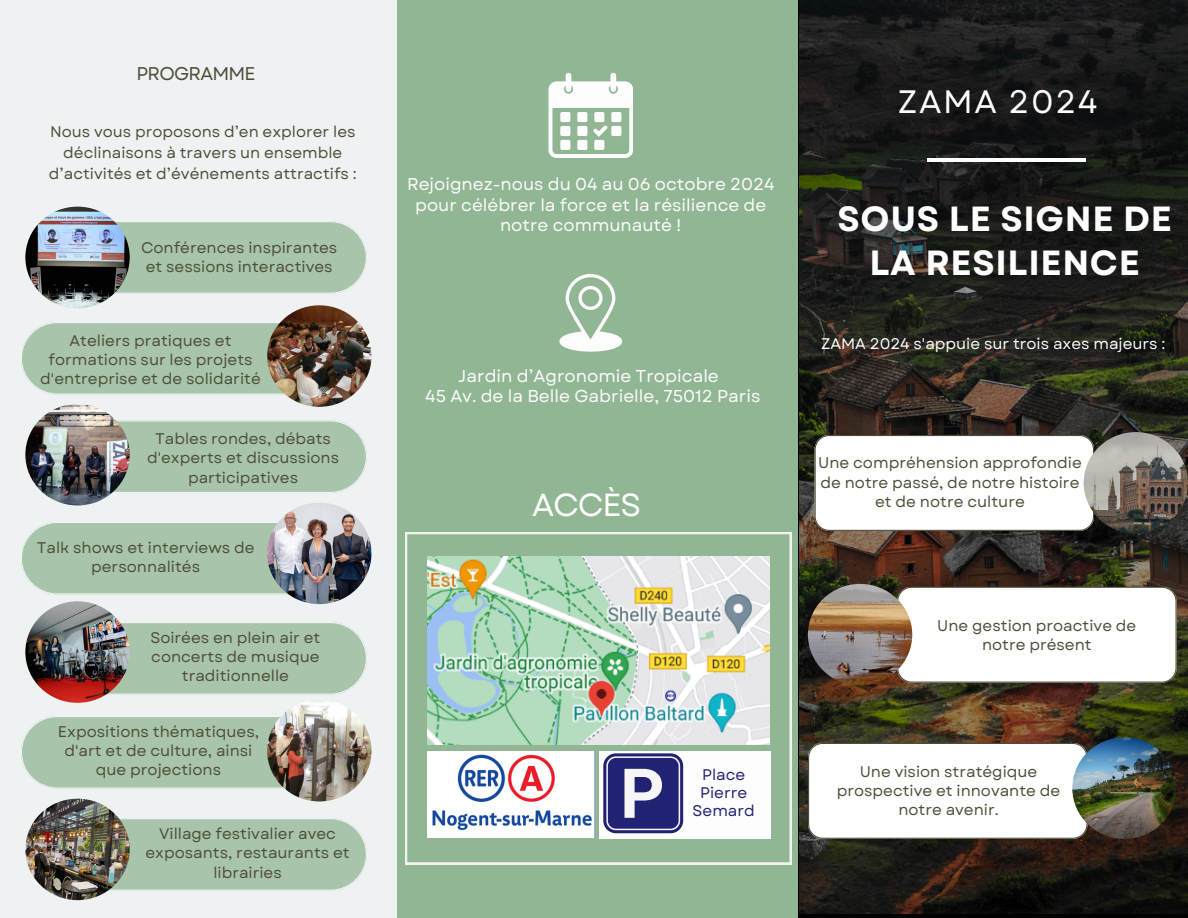
<style>
.page{position:relative;width:1188px;height:918px;background:#91b693}
.page>*{position:absolute;margin:0;border:0;box-sizing:border-box;transform-origin:0 0}
.t1{font:700 34.95px/43.8px "Garet";letter-spacing:.02em;color:#fdfdfd;text-align:center}
.t2{font:32.4px "Garet";letter-spacing:.055em;color:#fdfdfd}
.t3{font:31.95px "Garet";letter-spacing:-.04em;color:#fff}
.t4{font:18.45px "Garet";letter-spacing:-.04em;color:#4e4e38}
.t5{font:17.25px/20.2px "Garet";color:#fdfdfd;text-align:center}
.t6{font:17.1px/20.2px "Garet";color:#fdfdfd;text-align:center}
.t7{font:15.45px/19.2px "Garet";color:#4e4e38;text-align:center}
.t8{font:15.45px "Garet";color:#fdfdfd}
.t9{font:15.45px/18px "Garet";color:#222275;text-align:center}
</style>
<div class="page">
<div style="left:0;top:0;width:396px;height:918px;background:#eff2f3"></div>
<img style="left:799px;top:0;width:389px;height:914px">
<hr style="left:927px;top:158px;width:158px;height:4px;background:#fdfdfd">
<div style="left:815px;top:435px;width:279px;height:96px;background:#fff"></div>
<img style="left:1084px;top:432px;width:104px;height:102px;border-radius:50%">
<div style="left:897px;top:587px;width:280px;height:96px;background:#fff"></div>
<img style="left:808px;top:584px;width:104px;height:101px;border-radius:50%">
<div style="left:808px;top:743px;width:280px;height:96px;background:#fff"></div>
<img style="left:1072px;top:737px;width:105px;height:102px;border-radius:50%">
<svg style="left:405px;top:532px;width:387px;height:332px"></svg>
<img style="left:428px;top:751px;width:166px;height:87px">
<img style="left:428px;top:556px;width:342px;height:188px">
<div style="left:599px;top:751px;width:171px;height:87px;background:#fdfdfd"></div>
<svg style="left:603px;top:753px;width:80px;height:80px"></svg>
<svg style="left:548px;top:73px;width:85px;height:85px"></svg>
<svg style="left:559px;top:274px;width:63px;height:78px"></svg>
<svg style="left:114px;top:221px;width:253px;height:73px"></svg>
<img style="left:25px;top:207px;width:105px;height:101px;border-radius:50%">
<svg style="left:21px;top:322px;width:264px;height:73px"></svg>
<img style="left:267px;top:305px;width:104px;height:102px;border-radius:50%">
<svg style="left:112px;top:420px;width:255px;height:73px"></svg>
<img style="left:25px;top:404px;width:105px;height:101px;border-radius:50%">
<svg style="left:107px;top:622px;width:260px;height:73px"></svg>
<img style="left:25px;top:601px;width:105px;height:102px;border-radius:50%">
<svg style="left:21px;top:522px;width:268px;height:73px"></svg>
<img style="left:267px;top:503px;width:104px;height:101px;border-radius:50%">
<svg style="left:21px;top:716px;width:264px;height:73px"></svg>
<img style="left:267px;top:700px;width:104px;height:101px;border-radius:50%">
<svg style="left:108px;top:818px;width:259px;height:73px"></svg>
<img style="left:25px;top:799px;width:105px;height:101px;border-radius:50%">
<p class="t4" style="left:137px;top:60px;width:121px">PROGRAMME</p>
<p class="t7" style="left:49px;top:121px;width:309px;line-height:21.3px">Nous vous proposons d’en explorer les déclinaisons à travers un ensemble d’activités et d’événements attractifs :</p>
<h4 class="t7" style="left:141px;top:238px;width:198px">Conférences inspirantes et sessions interactives</h4>
<h4 class="t7" style="left:40px;top:331px;width:222px">Ateliers pratiques et formations sur les projets d'entreprise et de solidarité</h4>
<p class="t7" style="left:147px;top:429px;width:194px">Tables rondes, débats d'experts et discussions participatives</p>
<p class="t7" style="left:37px;top:538px;width:219px">Talk shows et interviews de personnalités</p>
<p class="t7" style="left:150px;top:628px;width:172px">Soirées en plein air et concerts de musique traditionnelle</p>
<h1 class="t7" style="left:58px;top:722px;width:203px">Expositions thématiques, d'art et de culture, ainsi que projections</h1>
<p class="t7" style="left:145px;top:824px;width:206px">Village festivalier avec exposants, restaurants et librairies</p>
<p class="t6" style="left:407px;top:174px;width:369px">Rejoignez-nous du 04 au 06 octobre 2024 pour célébrer la force et la résilience de notre communauté !</p>
<p class="t5" style="left:425px;top:366px;width:337px">Jardin d’Agronomie Tropicale<br>45 Av. de la Belle Gabrielle, 75012 Paris</p>
<p class="t3" style="left:532px;top:482px;width:110px">ACCÈS</p>
<p class="t9" style="left:693px;top:765px;width:64px">Place<br>Pierre<br>Semard</p>
<p class="t2" style="left:898px;top:78px;width:201px">ZAMA 2024</p>
<h3 class="t1" style="left:838px;top:197px;width:336px">SOUS LE SIGNE DE<br>LA RESILIENCE</h3>
<p class="t8" style="left:821px;top:332px;width:346px">ZAMA 2024 s'appuie sur trois axes majeurs :</p>
<p class="t7" style="left:818px;top:453px;width:265px">Une compréhension approfondie de notre passé, de notre histoire et de notre culture</p>
<p class="t7" style="left:937px;top:616px;width:201px">Une gestion proactive de notre présent</p>
<p class="t7" style="left:837px;top:762px;width:225px">Une vision stratégique prospective et innovante de notre avenir.</p>
</div>
